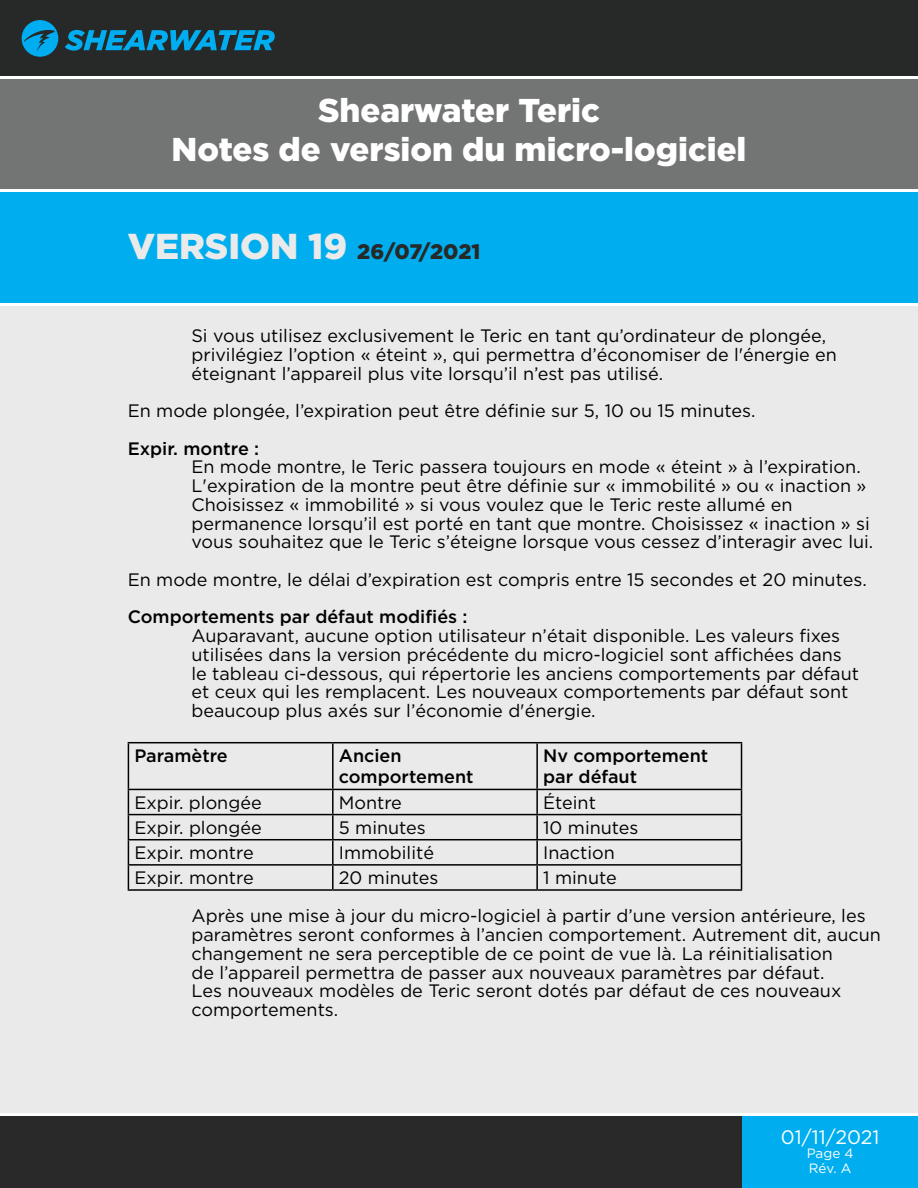
<style>
.page{position:relative;width:918px;height:1188px;background:#fff}
.page>*{position:absolute;margin:0;border:0;box-sizing:border-box;transform-origin:0 0}
.t1{font:900 33px/39.6px "Gotham HTF";color:#fff;text-align:center}
.t2{font:900 21px "Gotham HTF";color:#272828}
.t3{font:19.5px "Gotham HTF";color:#fff}
.t4{font:18px/18.8px "Gotham HTF";color:#000}
.t5{font:500 18px/21.6px "Gotham HTF";color:#000}
.t6{font:13.5px "Gotham HTF";color:#fff}
.s1{font-size:36px;color:#eaeaea}
</style>
<div class="page">
<div style="left:0;top:0;width:918px;height:77px;background:#272828"></div>
<div style="left:0;top:1114px;width:918px;height:74px;background:#292929"></div>
<div style="left:0;top:305px;width:918px;height:809px;background:#eaeaea"></div>
<svg style="left:65px;top:30px;width:210px;height:21px"></svg>
<svg style="left:22px;top:20px;width:36px;height:37px"></svg>
<div style="left:0;top:191px;width:918px;height:114px;background:#00aeef"></div>
<div style="left:0;top:77px;width:918px;height:114px;background:#737474"></div>
<div style="left:742px;top:1114px;width:176px;height:74px;background:#00aeef"></div>
<hr style="left:0;top:76px;width:918px;height:3px;background:#fff">
<hr style="left:0;top:189px;width:918px;height:3px;background:#fff">
<hr style="left:0;top:303px;width:918px;height:3px;background:#fff">
<hr style="left:0;top:1113px;width:918px;height:3px;background:#fff">
<hr style="left:128px;top:742px;width:205px;height:1px;background:#000">
<hr style="left:128px;top:743px;width:1px;height:46px;background:#000">
<hr style="left:333px;top:742px;width:204px;height:1px;background:#000">
<hr style="left:332px;top:743px;width:2px;height:46px;background:#000">
<hr style="left:537px;top:742px;width:205px;height:1px;background:#000">
<hr style="left:536px;top:743px;width:2px;height:46px;background:#000">
<hr style="left:741px;top:743px;width:1px;height:46px;background:#000">
<hr style="left:128px;top:789px;width:205px;height:1px;background:#000">
<hr style="left:333px;top:789px;width:204px;height:1px;background:#000">
<hr style="left:332px;top:790px;width:2px;height:24px;background:#000">
<hr style="left:537px;top:789px;width:205px;height:1px;background:#000">
<hr style="left:536px;top:790px;width:2px;height:24px;background:#000">
<hr style="left:128px;top:814px;width:205px;height:1px;background:#000">
<hr style="left:333px;top:814px;width:204px;height:1px;background:#000">
<hr style="left:332px;top:815px;width:2px;height:24px;background:#000">
<hr style="left:537px;top:814px;width:205px;height:1px;background:#000">
<hr style="left:536px;top:815px;width:2px;height:24px;background:#000">
<hr style="left:128px;top:839px;width:205px;height:1px;background:#000">
<hr style="left:333px;top:839px;width:204px;height:1px;background:#000">
<hr style="left:332px;top:840px;width:2px;height:24px;background:#000">
<hr style="left:537px;top:839px;width:205px;height:1px;background:#000">
<hr style="left:536px;top:840px;width:2px;height:24px;background:#000">
<hr style="left:128px;top:864px;width:205px;height:2px;background:#000">
<svg style="left:128px;top:790px;width:1px;height:99px"></svg>
<hr style="left:333px;top:864px;width:204px;height:2px;background:#000">
<hr style="left:332px;top:866px;width:2px;height:23px;background:#000">
<hr style="left:537px;top:864px;width:205px;height:2px;background:#000">
<hr style="left:536px;top:866px;width:2px;height:23px;background:#000">
<svg style="left:741px;top:790px;width:1px;height:99px"></svg>
<hr style="left:128px;top:889px;width:205px;height:2px;background:#000">
<hr style="left:333px;top:889px;width:204px;height:2px;background:#000">
<hr style="left:537px;top:889px;width:205px;height:2px;background:#000">
<h1 class="t1" style="left:171px;top:89px;width:577px">Shearwater Teric<br>Notes de version du micro-logiciel</h1>
<p class="t2" style="left:128px;top:240px;width:354px"><span class="s1">VERSION 19</span> 26/07/2021</p>
<p class="t4" style="left:191px;top:326px;width:647px">Si vous utilisez exclusivement le Teric en tant qu’ordinateur de plongée, privilégiez l’option « éteint », qui permettra d’économiser de l'énergie en éteignant l’appareil plus vite lorsqu’il n’est pas utilisé.</p>
<p class="t4" style="left:128px;top:401px;width:629px">En mode plongée, l’expiration peut être définie sur 5, 10 ou 15 minutes.</p>
<p class="t5" style="left:128px;top:437px;width:133px">Expir. montre :</p>
<p class="t4" style="left:191px;top:457px;width:683px">En mode montre, le Teric passera toujours en mode « éteint » à l’expiration.<br>L'expiration de la montre peut être définie sur « immobilité » ou « inaction » Choisissez « immobilité » si vous voulez que le Teric reste allumé en permanence lorsqu’il est porté en tant que montre. Choisissez « inaction » si vous souhaitez que le Teric s’éteigne lorsque vous cessez d’interagir avec lui.</p>
<p class="t4" style="left:128px;top:570px;width:741px">En mode montre, le délai d’expiration est compris entre 15 secondes et 20 minutes.</p>
<p class="t5" style="left:128px;top:606px;width:341px">Comportements par défaut modifiés :</p>
<p class="t4" style="left:191px;top:626px;width:669px">Auparavant, aucune option utilisateur n’était disponible. Les valeurs fixes utilisées dans la version précédente du micro-logiciel sont affichées dans le tableau ci-dessous, qui répertorie les anciens comportements par défaut et ceux qui les remplacent. Les nouveaux comportements par défaut sont beaucoup plus axés sur l’économie d'énergie.</p>
<p class="t5" style="left:134px;top:744px;width:95px">Paramètre</p>
<p class="t5" style="left:339px;top:744px;width:136px">Ancien comportement</p>
<p class="t5" style="left:543px;top:744px;width:167px">Nv comportement par défaut</p>
<p class="t4" style="left:134px;top:793px;width:129px">Expir. plongée</p>
<p class="t4" style="left:339px;top:793px;width:65px">Montre</p>
<p class="t4" style="left:543px;top:793px;width:54px">Éteint</p>
<p class="t4" style="left:134px;top:818px;width:129px">Expir. plongée</p>
<p class="t4" style="left:339px;top:818px;width:89px">5 minutes</p>
<p class="t4" style="left:543px;top:818px;width:97px">10 minutes</p>
<p class="t4" style="left:134px;top:843px;width:121px">Expir. montre</p>
<p class="t4" style="left:339px;top:843px;width:97px">Immobilité</p>
<p class="t4" style="left:543px;top:843px;width:73px">Inaction</p>
<p class="t4" style="left:134px;top:868px;width:121px">Expir. montre</p>
<p class="t4" style="left:339px;top:868px;width:101px">20 minutes</p>
<p class="t4" style="left:192px;top:858px;width:676px;line-height:38.2px;text-indent:352px">1 minute<br>Après une mise à jour du micro-logiciel à partir d’une version antérieure, les</p>
<p class="t4" style="left:192px;top:925px;width:691px">paramètres seront conformes à l’ancien comportement. Autrement dit, aucun changement ne sera perceptible de ce point de vue là. La réinitialisation<br>de l’appareil permettra de passer aux nouveaux paramètres par défaut.<br>Les nouveaux modèles de Teric seront dotés par défaut de ces nouveaux comportements.</p>
<p class="t3" style="left:781px;top:1126px;width:100px">01/11/2021</p>
<p class="t6" style="left:809px;top:1160px;width:44px">Rév. A</p>
<p class="t6" style="left:807px;top:1146px;width:48px">Page 4</p>
</div>
